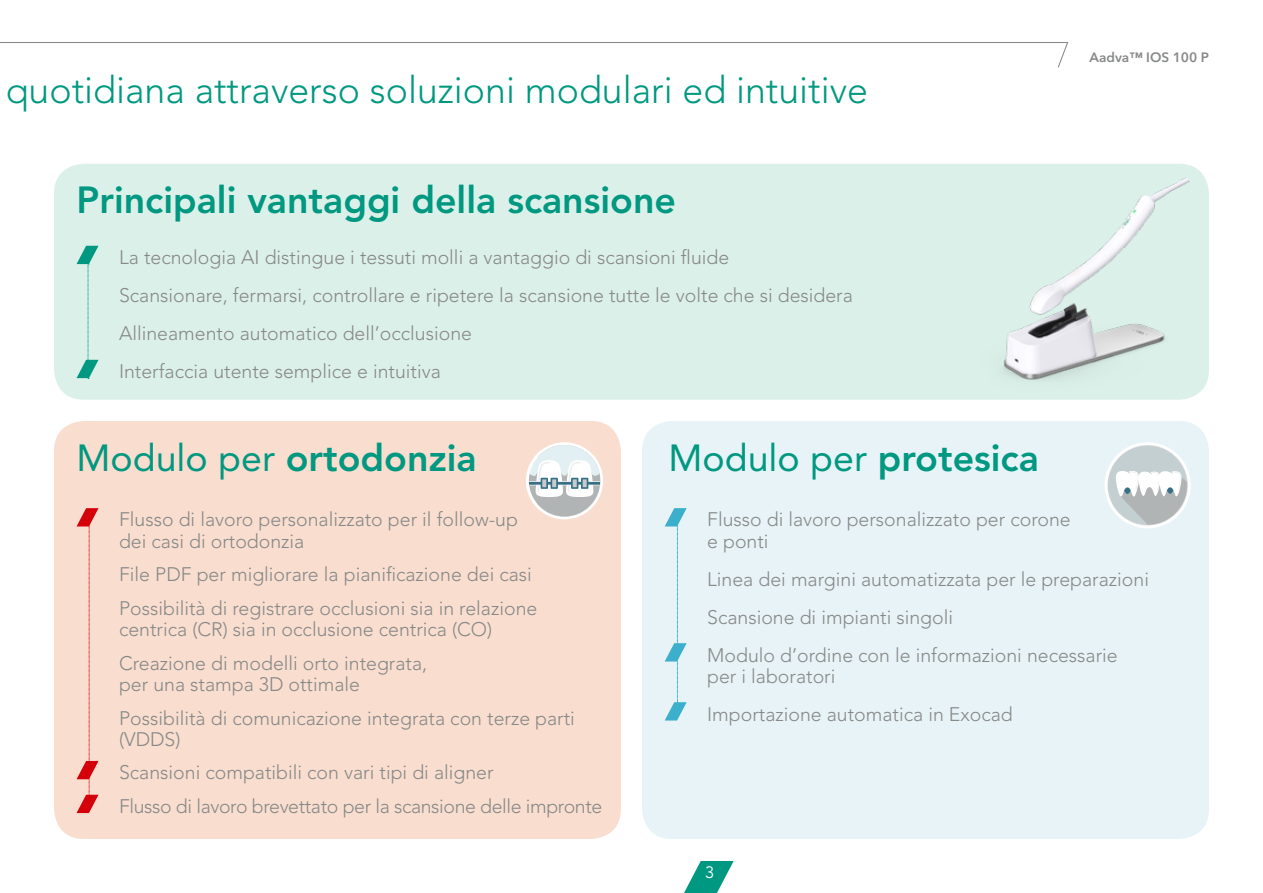
<style>
.page{position:relative;width:1263px;height:893px;background:#fff}
.page>*{position:absolute;margin:0;border:0;box-sizing:border-box;transform-origin:0 0}
.t1{font:800 37.5px "Avenir LT Std";color:#009880}
.t2{font:300 37.5px "Avenir LT Std";color:#009880}
.t3{font:37.5px "Avenir LT Std";color:#009880}
.t4{font:300 19.5px/38px "Avenir LT Std";color:#878988}
.t5{font:300 19.5px/33.8px "Avenir LT Std";letter-spacing:-.02em;color:#878988}
.t6{font:16.5px "Avenir LT Std";color:#fff}
.t7{font:600 13.5px "Avenir Next LT Pro";color:#878988}
.s1{font-weight:400}
.s2{font-weight:800}
</style>
<div class="page">
<svg style="left:0;top:42px;width:1069px;height:26px"></svg>
<div style="left:642px;top:421px;width:567px;height:418px;background:#e7f3f7;border-radius:30px"></div>
<div style="left:54px;top:421px;width:567px;height:418px;background:#f9ddcf;border-radius:30px"></div>
<svg style="left:684px;top:861px;width:50px;height:32px"></svg>
<svg style="left:526px;top:442px;width:77px;height:77px"></svg>
<svg style="left:1105px;top:442px;width:86px;height:86px"></svg>
<div style="left:54px;top:164px;width:1155px;height:236px;background:#dcf0ea;border-radius:30px"></div>
<img style="left:1002px;top:177px;width:195px;height:218px">
<svg style="left:77px;top:246px;width:22px;height:133px"></svg>
<svg style="left:77px;top:508px;width:22px;height:305px"></svg>
<svg style="left:665px;top:508px;width:22px;height:212px"></svg>
<h1 class="t2" style="left:6px;top:68px;width:864px">quotidiana attraverso soluzioni modulari ed intuitive</h1>
<h1 class="t1" style="left:77px;top:178px;width:601px">Principali vantaggi della scansione</h1>
<p class="t4" style="left:119px;top:238px;width:735px">La tecnologia AI distingue i tessuti molli a vantaggio di scansioni fluide<br>Scansionare, fermarsi, controllare e ripetere la scansione tutte le volte che si desidera Allineamento automatico dell’occlusione<br>Interfaccia utente semplice e intuitiva</p>
<h1 class="t1" style="left:77px;top:435px;width:402px"><span class="s1">Modulo per</span> ortodonzia</h1>
<h1 class="t3" style="left:668px;top:436px;width:372px">Modulo per <span class="s2">protesica</span></h1>
<p class="t7" style="left:1089px;top:49px;width:121px">Aadva™ IOS 100 P</p>
<p class="t4" style="left:119px;top:509px;width:400px;line-height:21px">Flusso di lavoro personalizzato per il follow-up dei casi di ortodonzia</p>
<p class="t4" style="left:119px;top:558px;width:420px;line-height:33.8px">File PDF per migliorare la pianificazione dei casi<br>Possibilità di registrare occlusioni sia in relazione</p>
<p class="t4" style="left:119px;top:612px;width:375px;line-height:33.8px">centrica (CR) sia in occlusione centrica (CO)<br>Creazione di modelli orto integrata,</p>
<p class="t4" style="left:119px;top:667px;width:457px;line-height:33.8px">per una stampa 3D ottimale<br>Possibilità di comunicazione integrata con terze parti</p>
<p class="t5" style="left:119px;top:722px;width:485px">(VDDS)<br>Scansioni compatibili con vari tipi di aligner<br>Flusso di lavoro brevettato per la scansione delle impronte</p>
<p class="t4" style="left:707px;top:509px;width:365px;line-height:21px">Flusso di lavoro personalizzato per corone e ponti</p>
<p class="t4" style="left:707px;top:560px;width:443px">Linea dei margini automatizzata per le preparazioni<br>Scansione di impianti singoli<br>Modulo d’ordine con le informazioni necessarie</p>
<p class="t4" style="left:707px;top:657px;width:307px">per i laboratori<br>Importazione automatica in Exocad</p>
<p class="t6" style="left:705px;top:863px;width:11px">3</p>
</div>
